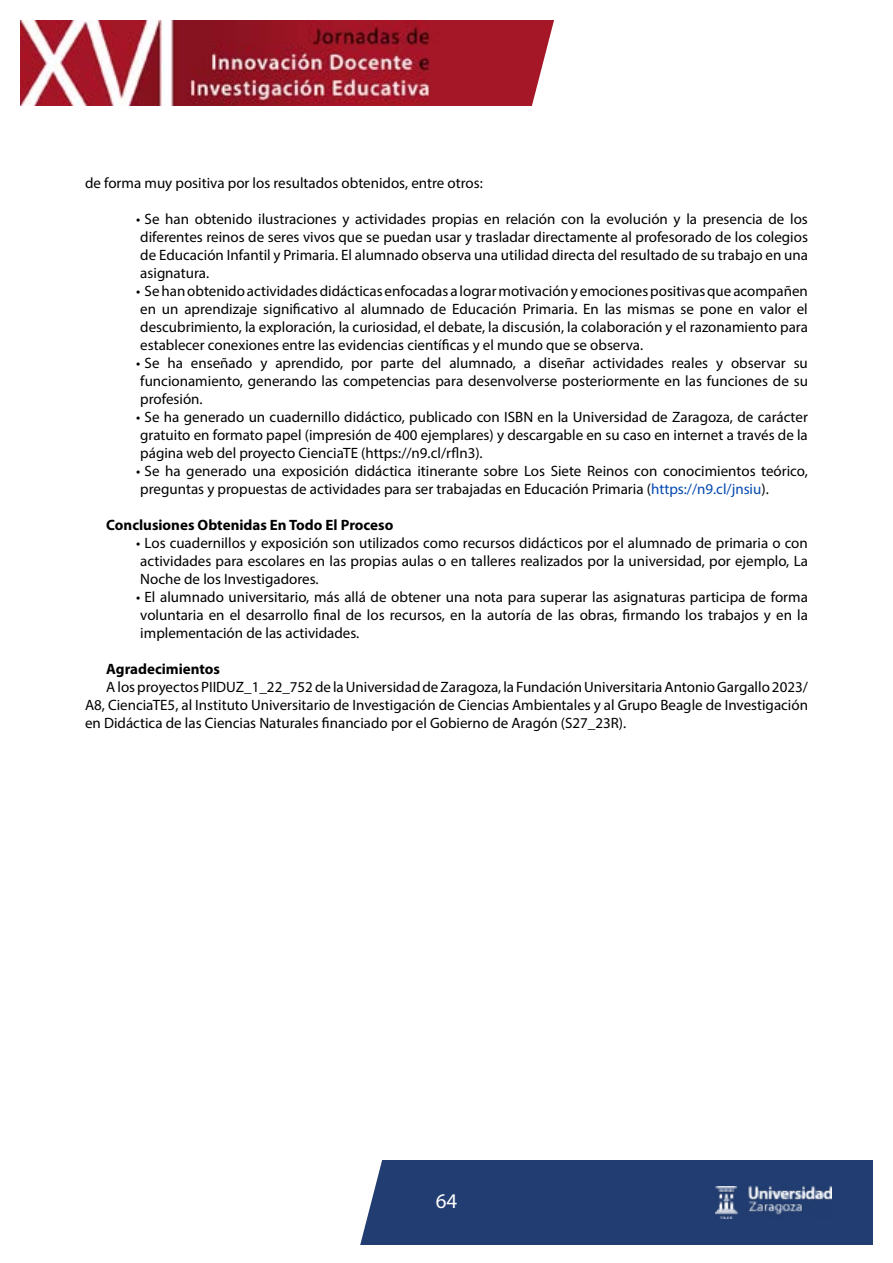
<style>
.page{position:relative;width:893px;height:1263px;background:#fff}
.page>*{position:absolute;margin:0;border:0;box-sizing:border-box;transform-origin:0 0}
.t1{font:21px "Myriad Pro";color:#fff}
.t2{font:15px/18px "Myriad Pro";color:#000;text-align:justify}
.t3{font:700 15px "Myriad Pro";color:#000}
.s1{color:#0248b0}
</style>
<div class="page">
<div style="left:150px;top:1160px;width:723px;height:85px;background:#223d71"></div>
<img style="left:20px;top:20px;width:504px;height:85px">
<img style="left:715px;top:1186px;width:116px;height:33px">
<svg style="left:524px;top:20px;width:30px;height:86px"></svg>
<div style="left:150px;top:1160px;width:232px;height:85px;background:#fff"></div>
<p class="t2" style="left:85px;top:174px;width:399px">de forma muy positiva por los resultados obtenidos, entre otros:</p>
<p class="t2" style="left:136px;top:210px;width:673px">• Se han obtenido ilustraciones y actividades propias en relación con la evolución y la presencia de los diferentes reinos de seres vivos que se puedan usar y trasladar directamente al profesorado de los colegios de Educación Infantil y Primaria. El alumnado observa una utilidad directa del resultado de su trabajo en una asignatura.</p>
<p class="t2" style="left:136px;top:282px;width:673px">• Se han obtenido actividades didácticas enfocadas a lograr motivación y emociones positivas que acompañen en un aprendizaje significativo al alumnado de Educación Primaria. En las mismas se pone en valor el descubrimiento, la exploración, la curiosidad, el debate, la discusión, la colaboración y el razonamiento para establecer conexiones entre las evidencias científicas y el mundo que se observa.</p>
<p class="t2" style="left:136px;top:354px;width:673px">• Se ha enseñado y aprendido, por parte del alumnado, a diseñar actividades reales y observar su funcionamiento, generando las competencias para desenvolverse posteriormente en las funciones de su profesión.</p>
<p class="t2" style="left:136px;top:408px;width:673px">• Se ha generado un cuadernillo didáctico, publicado con ISBN en la Universidad de Zaragoza, de carácter gratuito en formato papel (impresión de 400 ejemplares) y descargable en su caso en internet a través de la página web del proyecto CienciaTE (https://n9.cl/rfln3).</p>
<p class="t2" style="left:136px;top:462px;width:673px">• Se ha generado una exposición didáctica itinerante sobre Los Siete Reinos con conocimientos teórico, preguntas y propuestas de actividades para ser trabajadas en Educación Primaria (<span class="s1">https://n9.cl/jnsiu</span>).</p>
<p class="t3" style="left:106px;top:515px;width:289px">Conclusiones Obtenidas En Todo El Proceso</p>
<p class="t2" style="left:136px;top:534px;width:673px">• Los cuadernillos y exposición son utilizados como recursos didácticos por el alumnado de primaria o con actividades para escolares en las propias aulas o en talleres realizados por la universidad, por ejemplo, La Noche de los Investigadores.</p>
<p class="t2" style="left:136px;top:588px;width:673px">• El alumnado universitario, más allá de obtener una nota para superar las asignaturas participa de forma voluntaria en el desarrollo final de los recursos, en la autoría de las obras, firmando los trabajos y en la implementación de las actividades.</p>
<p class="t3" style="left:106px;top:659px;width:115px">Agradecimientos</p>
<p class="t2" style="left:85px;top:678px;width:724px;text-indent:21px">A los proyectos PIIDUZ_1_22_752 de la Universidad de Zaragoza, la Fundación Universitaria Antonio Gargallo 2023/ A8, CienciaTE5, al Instituto Universitario de Investigación de Ciencias Ambientales y al Grupo Beagle de Investigación en Didáctica de las Ciencias Naturales financiado por el Gobierno de Aragón (S27_23R).</p>
<h1 class="t1" style="left:436px;top:1188px;width:23px">64</h1>
</div>
